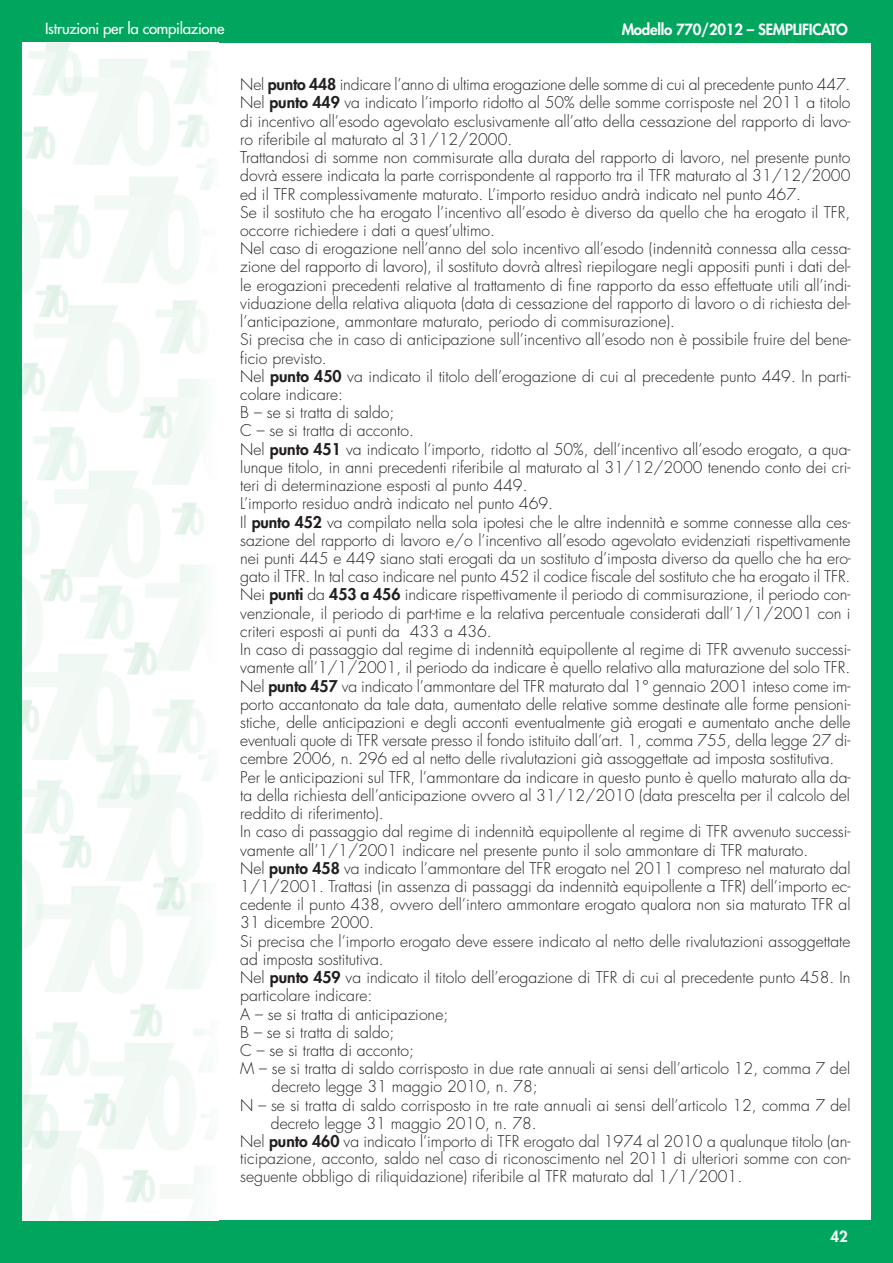
<style>
.page{position:relative;width:893px;height:1263px;background:#fff}
.page>*{position:absolute;margin:0;border:0;box-sizing:border-box;transform-origin:0 0}
.t1{font:300 15.75px "Futura";color:#231f20}
.t2{font:800 15px "Futura";letter-spacing:-.015em;color:#fff}
.t3{font:15px "Futura";letter-spacing:-.015em;color:#fff}
.s1{font-weight:800}
</style>
<div class="page">
<div style="left:0;top:0;width:893px;height:43px;background:#00a65e"></div>
<div style="left:0;top:43px;width:21px;height:1220px;background:#00a65e"></div>
<div style="left:872px;top:43px;width:21px;height:1177px;background:#00a65e"></div>
<div style="left:0;top:1220px;width:893px;height:43px;background:#00a65e"></div>
<img style="left:22px;top:44px;width:190px;height:1176px">
<p class="t3" style="left:45px;top:21px;width:181px">Istruzioni per la compilazione</p>
<p class="t2" style="left:622px;top:23px;width:228px">Modello 770/2012 – SEMPLIFICATO</p>
<p class="t1" style="left:240px;top:77px;width:612px">Nel <span class="s1">punto 448</span> indicare l’anno di ultima erogazione delle somme di cui al precedente punto 447.</p>
<p class="t1" style="left:240px;top:95px;width:612px">Nel <span class="s1">punto 449</span> va indicato l’importo ridotto al 50% delle somme corrisposte nel 2011 a titolo</p>
<p class="t1" style="left:240px;top:114px;width:612px">di incentivo all’esodo agevolato esclusivamente all’atto della cessazione del rapporto di lavo-</p>
<p class="t1" style="left:240px;top:132px;width:274px">ro riferibile al maturato al 31/12/2000.</p>
<p class="t1" style="left:240px;top:150px;width:612px">Trattandosi di somme non commisurate alla durata del rapporto di lavoro, nel presente punto</p>
<p class="t1" style="left:240px;top:168px;width:612px">dovrà essere indicata la parte corrispondente al rapporto tra il TFR maturato al 31/12/2000</p>
<p class="t1" style="left:240px;top:187px;width:562px">ed il TFR complessivamente maturato. L’importo residuo andrà indicato nel punto 467.</p>
<p class="t1" style="left:240px;top:205px;width:612px">Se il sostituto che ha erogato l’incentivo all’esodo è diverso da quello che ha erogato il TFR,</p>
<p class="t1" style="left:240px;top:223px;width:256px">occorre richiedere i dati a quest’ultimo.</p>
<p class="t1" style="left:240px;top:241px;width:612px">Nel caso di erogazione nell’anno del solo incentivo all’esodo (indennità connessa alla cessa-</p>
<p class="t1" style="left:240px;top:259px;width:612px">zione del rapporto di lavoro), il sostituto dovrà altresì riepilogare negli appositi punti i dati del-</p>
<p class="t1" style="left:240px;top:278px;width:612px">le erogazioni precedenti relative al trattamento di fine rapporto da esso effettuate utili all’indi-</p>
<p class="t1" style="left:240px;top:296px;width:612px">viduazione della relativa aliquota (data di cessazione del rapporto di lavoro o di richiesta del-</p>
<p class="t1" style="left:240px;top:314px;width:436px">l’anticipazione, ammontare maturato, periodo di commisurazione).</p>
<p class="t1" style="left:240px;top:332px;width:612px">Si precisa che in caso di anticipazione sull’incentivo all’esodo non è possibile fruire del bene-</p>
<p class="t1" style="left:240px;top:351px;width:88px">ficio previsto.</p>
<p class="t1" style="left:240px;top:369px;width:612px">Nel <span class="s1">punto 450</span> va indicato il titolo dell’erogazione di cui al precedente punto 449. In parti-</p>
<p class="t1" style="left:240px;top:387px;width:104px">colare indicare:</p>
<p class="t1" style="left:240px;top:405px;width:156px">B – se si tratta di saldo;</p>
<p class="t1" style="left:240px;top:423px;width:175px">C – se si tratta di acconto.</p>
<p class="t1" style="left:240px;top:442px;width:612px">Nel <span class="s1">punto 451</span> va indicato l’importo, ridotto al 50%, dell’incentivo all’esodo erogato, a qua-</p>
<p class="t1" style="left:240px;top:460px;width:612px">lunque titolo, in anni precedenti riferibile al maturato al 31/12/2000 tenendo conto dei cri-</p>
<p class="t1" style="left:240px;top:478px;width:289px">teri di determinazione esposti al punto 449.</p>
<p class="t1" style="left:240px;top:496px;width:314px">L’importo residuo andrà indicato nel punto 469.</p>
<p class="t1" style="left:240px;top:514px;width:612px">Il <span class="s1">punto 452</span> va compilato nella sola ipotesi che le altre indennità e somme connesse alla ces-</p>
<p class="t1" style="left:240px;top:533px;width:612px">sazione del rapporto di lavoro e/o l’incentivo all’esodo agevolato evidenziati rispettivamente</p>
<p class="t1" style="left:240px;top:551px;width:612px">nei punti 445 e 449 siano stati erogati da un sostituto d’imposta diverso da quello che ha ero-</p>
<p class="t1" style="left:240px;top:569px;width:612px">gato il TFR. In tal caso indicare nel punto 452 il codice fiscale del sostituto che ha erogato il TFR.</p>
<p class="t1" style="left:240px;top:587px;width:612px">Nei <span class="s1">punti</span> da <span class="s1">453 a 456</span> indicare rispettivamente il periodo di commisurazione, il periodo con-</p>
<p class="t1" style="left:240px;top:606px;width:612px">venzionale, il periodo di part-time e la relativa percentuale considerati dall’1/1/2001 con i</p>
<p class="t1" style="left:240px;top:624px;width:253px">criteri esposti ai punti da 433 a 436.</p>
<p class="t1" style="left:240px;top:642px;width:612px">In caso di passaggio dal regime di indennità equipollente al regime di TFR avvenuto successi-</p>
<p class="t1" style="left:240px;top:660px;width:612px">vamente all’1/1/2001, il periodo da indicare è quello relativo alla maturazione del solo TFR.</p>
<p class="t1" style="left:240px;top:678px;width:612px">Nel <span class="s1">punto 457</span> va indicato l’ammontare del TFR maturato dal 1° gennaio 2001 inteso come im-</p>
<p class="t1" style="left:240px;top:697px;width:612px">porto accantonato da tale data, aumentato delle relative somme destinate alle forme pensioni-</p>
<p class="t1" style="left:240px;top:715px;width:612px">stiche, delle anticipazioni e degli acconti eventualmente già erogati e aumentato anche delle</p>
<p class="t1" style="left:240px;top:733px;width:612px">eventuali quote di TFR versate presso il fondo istituito dall’art. 1, comma 755, della legge 27 di-</p>
<p class="t1" style="left:240px;top:751px;width:596px">cembre 2006, n. 296 ed al netto delle rivalutazioni già assoggettate ad imposta sostitutiva.</p>
<p class="t1" style="left:240px;top:770px;width:612px">Per le anticipazioni sul TFR, l’ammontare da indicare in questo punto è quello maturato alla da-</p>
<p class="t1" style="left:240px;top:788px;width:611px">ta della richiesta dell’anticipazione ovvero al 31/12/2010 (data prescelta per il calcolo del</p>
<p class="t1" style="left:240px;top:806px;width:145px">reddito di riferimento).</p>
<p class="t1" style="left:240px;top:824px;width:612px">In caso di passaggio dal regime di indennità equipollente al regime di TFR avvenuto successi-</p>
<p class="t1" style="left:240px;top:842px;width:570px">vamente all’1/1/2001 indicare nel presente punto il solo ammontare di TFR maturato.</p>
<p class="t1" style="left:240px;top:861px;width:612px">Nel <span class="s1">punto 458</span> va indicato l’ammontare del TFR erogato nel 2011 compreso nel maturato dal</p>
<p class="t1" style="left:240px;top:879px;width:612px">1/1/2001. Trattasi (in assenza di passaggi da indennità equipollente a TFR) dell’importo ec-</p>
<p class="t1" style="left:240px;top:897px;width:612px">cedente il punto 438, ovvero dell’intero ammontare erogato qualora non sia maturato TFR al</p>
<p class="t1" style="left:240px;top:915px;width:135px">31 dicembre 2000.</p>
<p class="t1" style="left:240px;top:934px;width:612px">Si precisa che l’importo erogato deve essere indicato al netto delle rivalutazioni assoggettate</p>
<p class="t1" style="left:240px;top:952px;width:145px">ad imposta sostitutiva.</p>
<p class="t1" style="left:240px;top:970px;width:612px">Nel <span class="s1">punto 459</span> va indicato il titolo dell’erogazione di TFR di cui al precedente punto 458. In</p>
<p class="t1" style="left:240px;top:988px;width:134px">particolare indicare:</p>
<p class="t1" style="left:240px;top:1006px;width:209px">A – se si tratta di anticipazione;</p>
<p class="t1" style="left:240px;top:1025px;width:156px">B – se si tratta di saldo;</p>
<p class="t1" style="left:240px;top:1043px;width:175px">C – se si tratta di acconto;</p>
<p class="t1" style="left:240px;top:1061px;width:611px">M – se si tratta di saldo corrisposto in due rate annuali ai sensi dell’articolo 12, comma 7 del</p>
<p class="t1" style="left:272px;top:1079px;width:267px">decreto legge 31 maggio 2010, n. 78;</p>
<p class="t1" style="left:240px;top:1098px;width:612px">N – se si tratta di saldo corrisposto in tre rate annuali ai sensi dell’articolo 12, comma 7 del</p>
<p class="t1" style="left:271px;top:1116px;width:267px">decreto legge 31 maggio 2010, n. 78.</p>
<p class="t1" style="left:240px;top:1133px;width:612px">Nel <span class="s1">punto 460</span> va indicato l’importo di TFR erogato dal 1974 al 2010 a qualunque titolo (an-</p>
<p class="t1" style="left:240px;top:1151px;width:612px">ticipazione, acconto, saldo nel caso di riconoscimento nel 2011 di ulteriori somme con con-</p>
<p class="t1" style="left:240px;top:1169px;width:503px">seguente obbligo di riliquidazione) riferibile al TFR maturato dal 1/1/2001.</p>
<p class="t2" style="left:831px;top:1229px;width:19px">42</p>
</div>
